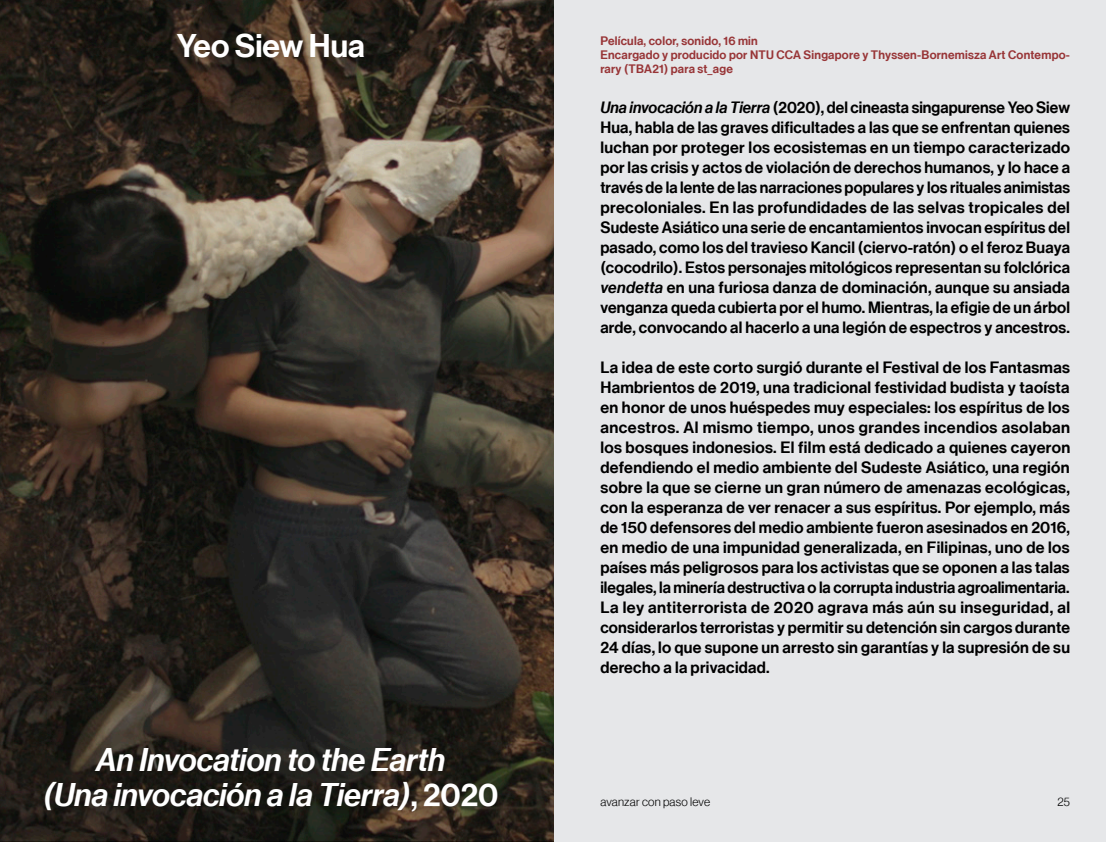
<style>
.page{position:relative;width:1106px;height:842px;background:#e6e7e9}
.page>*{position:absolute;margin:0;border:0;box-sizing:border-box;transform-origin:0 0}
.TEXTO{font:32px "N Haas Grotesk DS Pro 66 Md It";color:#fff}
.TEXTO-2{font:32px "N Haas Grotesk DS Pro 65 Md";color:#fff}
.texto_corrido{font:16px/20px "N Haas Grotesk DS Pro 65 Md";letter-spacing:.015em;color:#000;text-align:justify}
.texto_corrido_pequeñ{font:12px/14px "N Haas Grotesk DS Pro 65 Md";letter-spacing:.02em;color:#983537}
.t1{font:12px "N Haas Grotesk DS Pro 45 Lt";letter-spacing:.02em;color:#000}
.s1{font-family:"N Haas Grotesk DS Pro 65 Md"}
.s2{font-family:"N Haas Grotesk DS Pro 66 Md It"}
</style>
<div class="page">
<img style="left:0;top:0;width:553px;height:842px">
<p class="TEXTO-2" style="left:177px;top:28px;width:189px">Yeo Siew Hua</p>
<p class="TEXTO" style="left:96px;top:741px;width:350px">An Invocation to the Earth</p>
<p class="TEXTO" style="left:43px;top:776px;width:457px">(Una invocación a la Tierra)<span class="s1">, 2020</span></p>
<p class="texto_corrido_pequeñ" style="left:600px;top:34px;width:159px">Película, color, sonido, 16 min</p>
<p class="texto_corrido_pequeñ" style="left:600px;top:48px;width:471px">Encargado y producido por NTU CCA Singapore y Thyssen-Bornemisza Art Contempo&shy;rary (TBA21) para st_age</p>
<p class="texto_corrido" style="left:600px;top:98px;width:471px"><span class="s2">Una invocación a la Tierra</span> (2020), del cineasta singapurense Yeo Siew Hua, habla de las graves dificultades a las que se enfrentan quienes luchan por proteger los ecosistemas en un tiempo caracterizado por las crisis y actos de violación de derechos humanos, y lo hace a través de la lente de las narraciones populares y los rituales animistas precoloniales. En las profundidades de las selvas tropicales del Sudeste Asiático una serie de encantamientos invocan espíritus del pasado, como los del travieso Kancil (ciervo-ratón) o el feroz Buaya (cocodrilo). Estos personajes mitológicos representan su folclórica <span class="s2">vendetta</span> en una furiosa danza de dominación, aunque su ansiada venganza queda cubierta por el humo. Mientras, la efigie de un árbol arde, convocando al hacerlo a una legión de espectros y ancestros.</p>
<p class="texto_corrido" style="left:600px;top:358px;width:471px">La idea de este corto surgió durante el Festival de los Fantasmas Hambrientos de 2019, una tradicional festividad budista y taoísta en honor de unos huéspedes muy especiales: los espíritus de los ancestros. Al mismo tiempo, unos grandes incendios asolaban los bosques indonesios. El film está dedicado a quienes cayeron defendiendo el medio ambiente del Sudeste Asiático, una región sobre la que se cierne un gran número de amenazas ecológicas, con la esperanza de ver renacer a sus espíritus. Por ejemplo, más de 150 defensores del medio ambiente fueron asesinados en 2016, en medio de una impunidad generalizada, en Filipinas, uno de los países más peligrosos para los activistas que se oponen a las talas ilegales, la minería destructiva o la corrupta industria agroalimentaria.<br>La ley antiterrorista de 2020 agrava más aún su inseguridad, al considerarlos terroristas y permitir su detención sin cargos durante 24 días, lo que supone un arresto sin garantías y la supresión de su derecho a la privacidad.</p>
<p class="t1" style="left:600px;top:795px;width:111px">avanzar con paso leve</p>
<p class="t1" style="left:1057px;top:795px;width:14px">25</p>
</div>
